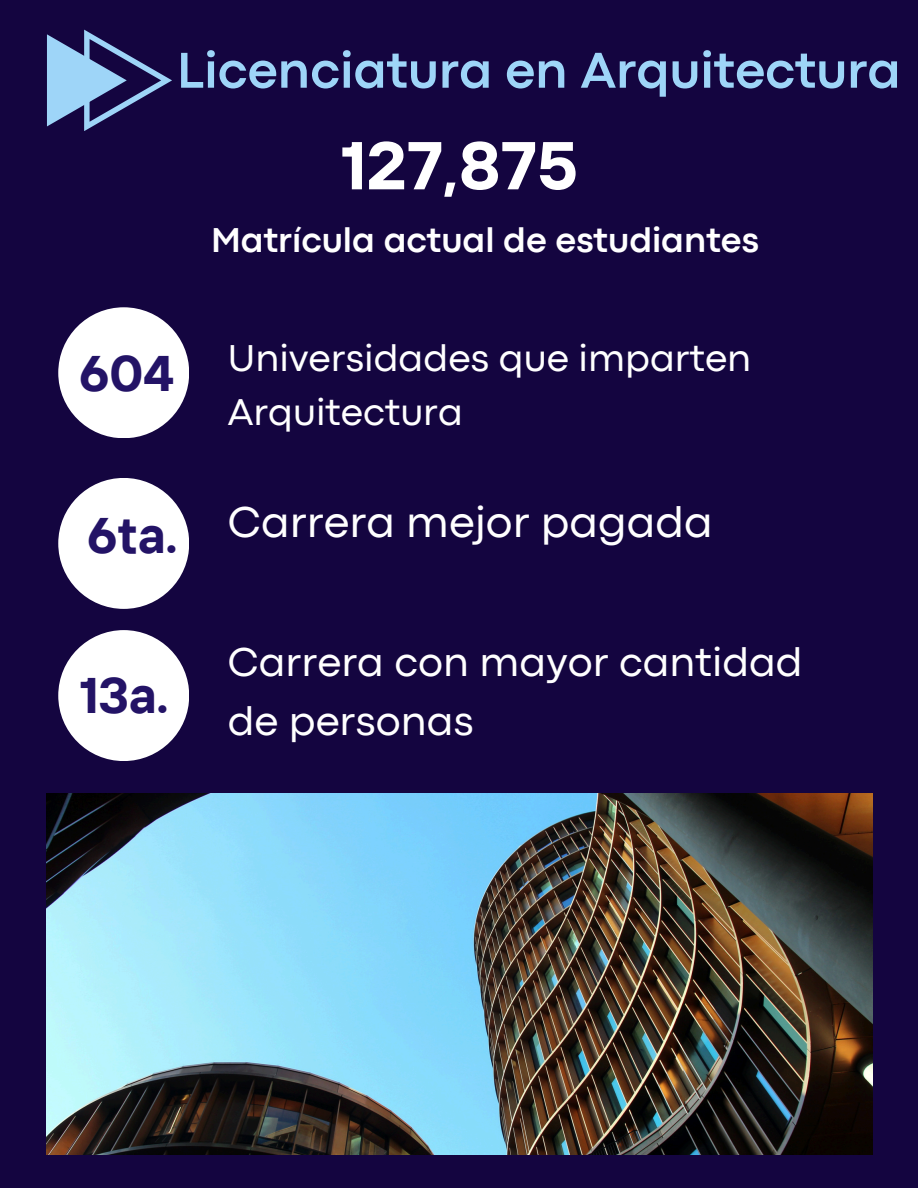
<style>
.page{position:relative;width:918px;height:1188px;background:#140540}
.page>*{position:absolute;margin:0;border:0;box-sizing:border-box;transform-origin:0 0}
.t1{font:700 67.5px "TT Interphases";color:#fff}
.t2{font:700 52.5px "Codec Pro";color:#9ed5f8}
.t3{font:700 49.95px "TT Interphases";color:#231366}
.t4{font:45px "Codec Pro";color:#fff}
.t5{font:42px/58.5px "Codec Pro";color:#fff}
.t6{font:39px "Codec Pro";color:#fff}
.t7{font:700 36px "Codec Pro";color:#fff}
</style>
<div class="page">
<div style="left:58px;top:307px;width:131px;height:131px;background:#fff;border-radius:50%"></div>
<div style="left:58px;top:478px;width:131px;height:131px;background:#fff;border-radius:50%"></div>
<div style="left:58px;top:630px;width:131px;height:131px;background:#fff;border-radius:50%"></div>
<img style="left:47px;top:794px;width:825px;height:361px">
<svg style="left:47px;top:30px;width:125px;height:101px"></svg>
<p class="t2" style="left:177px;top:52px;width:725px">Licenciatura en Arquitectura</p>
<h2 class="t1" style="left:340px;top:122px;width:239px">127,875</h2>
<h1 class="t7" style="left:211px;top:227px;width:550px">Matrícula actual de estudiantes</h1>
<h4 class="t3" style="left:79px;top:341px;width:96px">604</h4>
<h2 class="t6" style="left:228px;top:345px;width:525px">Universidades que imparten</h2>
<p class="t6" style="left:228px;top:399px;width:236px">Arquitectura</p>
<p class="t3" style="left:87px;top:503px;width:92px">6ta.</p>
<h3 class="t3" style="left:79px;top:663px;width:91px">13a.</h3>
<h2 class="t4" style="left:228px;top:506px;width:487px">Carrera mejor pagada</h2>
<h2 class="t5" style="left:228px;top:636px;width:576px">Carrera con mayor cantidad de personas</h2>
</div>
